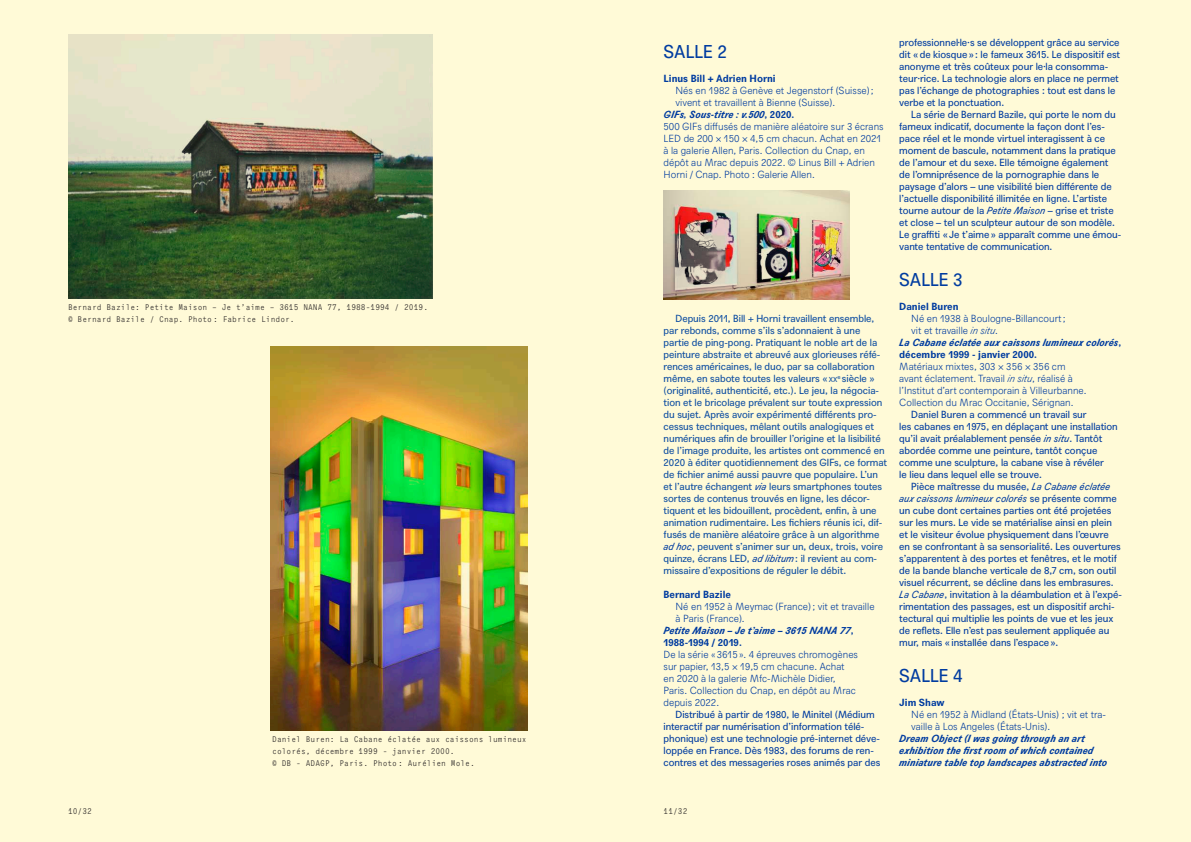
<style>
.page{position:relative;width:1191px;height:842px;background:#fff}
.page>*{position:absolute;margin:0;border:0;box-sizing:border-box;transform-origin:0 0}
.t1{font:18px "Agipo";color:#003ca0}
.t2{font:10px/12px "Agipo";color:#003ca0}
.t3{font:10px/12px "Agipo";color:#0d4da1}
.t4{font:300 10px/12px "Agipo";color:#003ca0}
.t5{font:italic 700 10px/12px "Agipo";color:#003ca0}
.t6{font:700 10px "Agipo";color:#003ca0}
.t7{font:8px/12px "Agipo Mono";color:#231f20}
.s1{font-style:normal}
.s2{font-size:7px}
.s3{font-style:italic;color:#003ca0}
.s4{font-style:italic}
</style>
<div class="page">
<img style="left:0;top:0;width:1191px;height:842px">
<p class="t7" style="left:68px;top:301px;width:361px">Bernard Bazile: Petite Maison – Je t’aime – 3615 NANA 77, 1988-1994 / 2019. © Bernard Bazile / Cnap. Photo: Fabrice Lindor.</p>
<p class="t7" style="left:272px;top:733px;width:256px">Daniel Buren: La Cabane éclatée aux caissons lumineux colorés, décembre 1999 - janvier 2000.<br>© DB - ADAGP, Paris. Photo: Aurélien Mole.</p>
<h1 class="t1" style="left:663px;top:38px;width:65px">SALLE 2</h1>
<p class="t6" style="left:663px;top:71px;width:114px">Linus Bill + Adrien Horni</p>
<p class="t4" style="left:675px;top:84px;width:200px">Nés en 1982 à Genève et Jegenstorf (Suisse);</p>
<p class="t4" style="left:675px;top:96px;width:161px">vivent et travaillent à Bienne (Suisse).</p>
<p class="t5" style="left:663px;top:108px;width:132px">GIFs, Sous-titre : v.500<span class="s1">, 2020.</span></p>
<p class="t4" style="left:663px;top:120px;width:222px">500 GIFs diffusés de manière aléatoire sur 3 écrans</p>
<p class="t4" style="left:663px;top:132px;width:219px">LED de 200 × 150 × 4,5 cm chacun. Achat en 2021</p>
<p class="t4" style="left:663px;top:144px;width:203px">à la galerie Allen, Paris. Collection du Cnap, en</p>
<p class="t4" style="left:663px;top:156px;width:213px">dépôt au Mrac depuis 2022. © Linus Bill + Adrien</p>
<p class="t4" style="left:663px;top:168px;width:153px">Horni / Cnap. Photo : Galerie Allen.</p>
<p class="t3" style="left:663px;top:312px;width:225px;text-indent:12px">Depuis 2011, Bill + Horni travaillent ensemble, par rebonds, comme s’ils s’adonnaient à une partie de ping-pong. Pratiquant le noble art de la peinture abstraite et abreuvé aux glorieuses réfé&shy;rences américaines, le duo, par sa collaboration même, en sabote toutes les valeurs « <span class="s2">xx</span><sup>e</sup> siècle » (originalité, authenticité, etc.). Le jeu, la négocia&shy;tion et le bricolage prévalent sur toute expression du sujet. Après avoir expérimenté différents pro&shy;cessus techniques, mêlant outils analogiques et numériques afin de brouiller l’origine et la lisibilité de l’image produite, les artistes ont commencé en 2020 à éditer quotidiennement des GIFs, ce format de fichier animé aussi pauvre que populaire. L’un et l’autre échangent <span class="s3">via</span> leurs smartphones toutes sortes de contenus trouvés en ligne, les décor&shy;tiquent et les bidouillent, procèdent, enfin, à une animation rudimentaire. Les fichiers réunis ici, dif&shy;fusés de manière aléatoire grâce à un algorithme <span class="s3">ad hoc</span>, peuvent s’animer sur un, deux, trois, voire quinze, écrans LED, <span class="s3">ad libitum</span>: il revient au com&shy;missaire d’expositions de réguler le débit.</p>
<p class="t6" style="left:663px;top:587px;width:69px">Bernard Bazile</p>
<p class="t4" style="left:675px;top:600px;width:200px">Né en 1952 à Meymac (France); vit et travaille</p>
<p class="t4" style="left:675px;top:612px;width:71px">à Paris (France).</p>
<p class="t5" style="left:663px;top:624px;width:191px">Petite Maison – Je t’aime – 3615 NANA 77<span class="s1">,</span></p>
<p class="t6" style="left:663px;top:635px;width:80px">1988-1994 / 2019.</p>
<p class="t4" style="left:663px;top:648px;width:196px">De la série «3615». 4 épreuves chromogènes sur papier, 13,5 × 19,5 cm chacune. Achat<br>en 2020 à la galerie Mfc-Michèle Didier, Paris. Collection du Cnap, en dépôt au Mrac depuis 2022.</p>
<p class="t2" style="left:663px;top:708px;width:218px;text-indent:12px">Distribué à partir de 1980, le Minitel (Médium interactif par numérisation d’information télé&shy;phonique) est une technologie pré-internet déve&shy;loppée en France. Dès 1983, des forums de ren&shy;contres et des messageries roses animés par des</p>
<p class="t2" style="left:899px;top:36px;width:222px">professionnel·le·s se développent grâce au service dit «de kiosque»: le fameux 3615. Le dispositif est anonyme et très coûteux pour le·la consomma&shy;teur·rice. La technologie alors en place ne permet pas l’échange de photographies : tout est dans le verbe et la ponctuation.</p>
<p class="t2" style="left:899px;top:108px;width:224px;text-indent:12px">La série de Bernard Bazile, qui porte le nom du fameux indicatif, documente la façon dont l’es&shy;pace réel et le monde virtuel interagissent à ce moment de bascule, notamment dans la pratique de l’amour et du sexe. Elle témoigne également de l’omniprésence de la pornographie dans le paysage d’alors – une visibilité bien différente de l’actuelle disponibilité illimitée en ligne. L’artiste tourne autour de la <span class="s4">Petite Maison</span> – grise et triste et close – tel un sculpteur autour de son modèle.<br>Le graffiti «Je t’aime» apparaît comme une émou&shy;vante tentative de communication.</p>
<h1 class="t1" style="left:899px;top:266px;width:65px">SALLE 3</h1>
<p class="t6" style="left:899px;top:299px;width:61px">Daniel Buren</p>
<p class="t4" style="left:911px;top:312px;width:156px">Né en 1938 à Boulogne-Billancourt;</p>
<p class="t4" style="left:911px;top:324px;width:88px">vit et travaille <span class="s4">in situ</span>.</p>
<p class="t5" style="left:899px;top:336px;width:223px">La Cabane éclatée aux caissons lumineux colorés<span class="s1">,</span></p>
<p class="t6" style="left:899px;top:347px;width:139px">décembre 1999 - janvier 2000.</p>
<p class="t4" style="left:899px;top:360px;width:189px">Matériaux mixtes, 303 × 356 × 356 cm avant éclatement. Travail <span class="s4">in situ</span>, réalisé à l’Institut d’art contemporain à Villeurbanne.<br>Collection du Mrac Occitanie, Sérignan.</p>
<p class="t2" style="left:899px;top:408px;width:220px;text-indent:12px">Daniel Buren a commencé un travail sur<br>les cabanes en 1975, en déplaçant une installation qu’il avait préalablement pensée <span class="s4">in situ</span>. Tantôt abordée comme une peinture, tantôt conçue comme une sculpture, la cabane vise à révéler<br>le lieu dans lequel elle se trouve.</p>
<p class="t2" style="left:899px;top:480px;width:224px;text-indent:12px">Pièce maîtresse du musée, <span class="s4">La Cabane éclatée aux caissons lumineux colorés</span> se présente comme un cube dont certaines parties ont été projetées sur les murs. Le vide se matérialise ainsi en plein et le visiteur évolue physiquement dans l’œuvre en se confrontant à sa sensorialité. Les ouvertures s’apparentent à des portes et fenêtres, et le motif de la bande blanche verticale de 8,7 cm, son outil visuel récurrent, se décline dans les embrasures.<br><span class="s4">La Cabane</span>, invitation à la déambulation et à l’expé&shy;rimentation des passages, est un dispositif archi&shy;tectural qui multiplie les points de vue et les jeux de reflets. Elle n’est pas seulement appliquée au mur, mais «installée dans l’espace».</p>
<h1 class="t1" style="left:899px;top:662px;width:65px">SALLE 4</h1>
<p class="t6" style="left:899px;top:695px;width:47px">Jim Shaw</p>
<p class="t4" style="left:911px;top:708px;width:196px">Né en 1952 à Midland (États-Unis) ; vit et tra&shy;vaille à Los Angeles (États-Unis).</p>
<p class="t5" style="left:899px;top:732px;width:209px">Dream Object (I was going through an art exhibition the first room of which contained miniature table top landscapes abstracted into</p>
<p class="t7" style="left:68px;top:805px;width:26px">10/32</p>
<p class="t7" style="left:663px;top:805px;width:25px">11/32</p>
</div>
